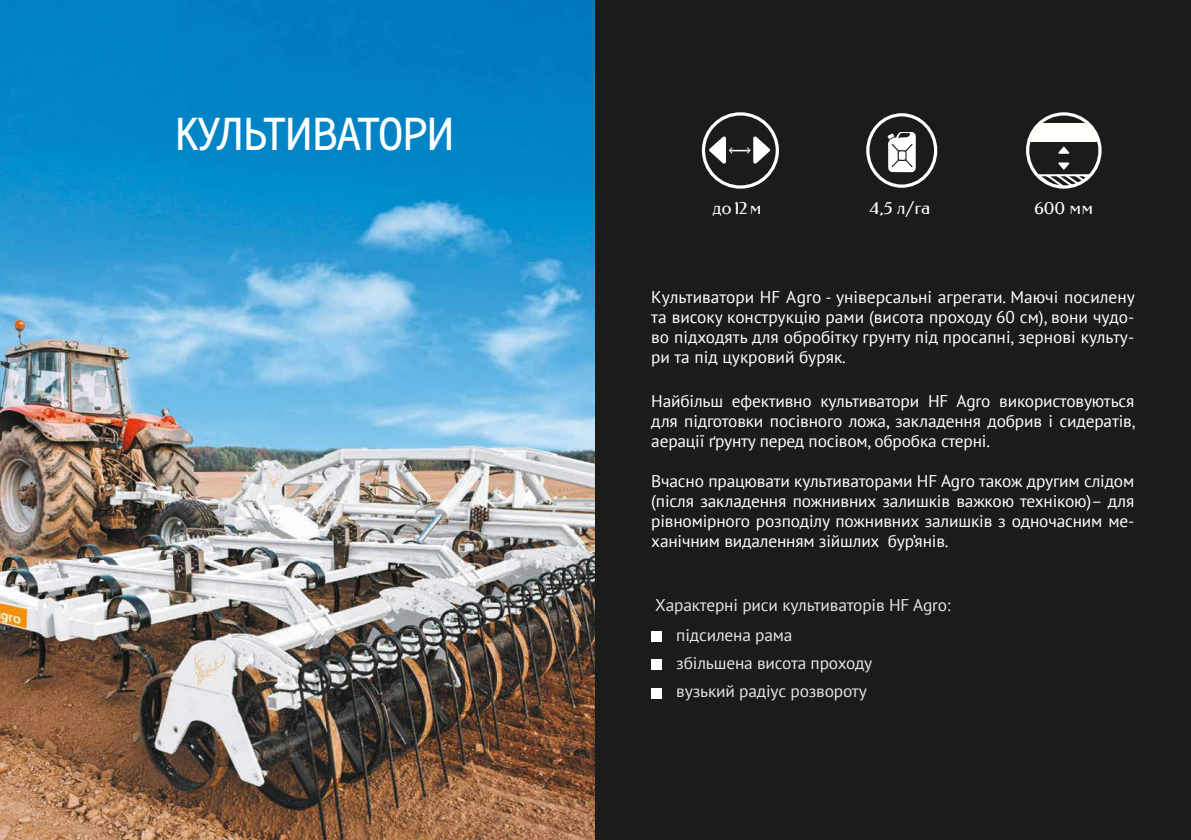
<style>
.page{position:relative;width:1191px;height:840px;background:#fff}
.page>*{position:absolute;margin:0;border:0;box-sizing:border-box;transform-origin:0 0}
.t1{font:46px "Leftonade";letter-spacing:-.02em;color:#fff}
.t2{font:18px "Federo";color:#fff}
.t3{font:17px/20px "PT Sans";letter-spacing:-.01em;color:#fff;text-align:justify}
</style>
<div class="page">
<img style="left:0;top:0;width:595px;height:839px">
<div style="left:595px;top:0;width:596px;height:839px;background:#1b1b1a"></div>
<div style="left:651px;top:630px;width:11px;height:11px;background:#fff"></div>
<div style="left:651px;top:659px;width:11px;height:11px;background:#fff"></div>
<div style="left:651px;top:688px;width:11px;height:10px;background:#fff"></div>
<div style="left:702px;top:112px;width:77px;height:76px;border:3px solid #fff;border-radius:50%"></div>
<svg style="left:709px;top:136px;width:61px;height:27px"></svg>
<svg style="left:887px;top:132px;width:29px;height:40px"></svg>
<div style="left:866px;top:113px;width:71px;height:75px;border:3px solid #fff;border-radius:50%"></div>
<div style="left:1028px;top:123px;width:72px;height:19px;background:#fffffc"></div>
<div style="left:1026px;top:112px;width:75px;height:76px;border:3px solid #fff;border-radius:50%"></div>
<svg style="left:1028px;top:162px;width:68px;height:26px"></svg>
<svg style="left:1058px;top:146px;width:11px;height:8px"></svg>
<h1 class="t1" style="left:175px;top:99px;width:281px">КУЛЬТИВАТОРИ</h1>
<p class="t2" style="left:712px;top:196px;width:51px">до 12 м</p>
<p class="t2" style="left:870px;top:196px;width:62px">4,5 л/га</p>
<p class="t2" style="left:1034px;top:196px;width:60px">600 мм</p>
<p class="t3" style="left:651px;top:286px;width:485px">Культиватори HF Agro - універсальні агрегати. Маючі посилену та високу конструкцію рами (висота проходу 60 см), вони чудо&shy;во підходять для обробітку грунту під просапні, зернові культу&shy;ри та під цукровий буряк.</p>
<p class="t3" style="left:651px;top:390px;width:486px">Найбільш ефективно культиватори HF Agro використовуються для підготовки посівного ложа, закладення добрив і сидератів, аерації ґрунту перед посівом, обробка стерні.</p>
<p class="t3" style="left:651px;top:470px;width:484px">Вчасно працювати культиваторами HF Agro також другим слідом (після закладення пожнивних залишків важкою технікою)– для рівномірного розподілу пожнивних залишків з одночасним ме&shy;ханічним видаленням зійшлих бур’янів.</p>
<p class="t3" style="left:655px;top:594px;width:297px">Характерні риси культиваторів HF Agro:</p>
<p class="t3" style="left:676px;top:620px;width:197px;line-height:28px;text-align:left">підсилена рама збільшена висота проходу вузький радіус розвороту</p>
</div>
